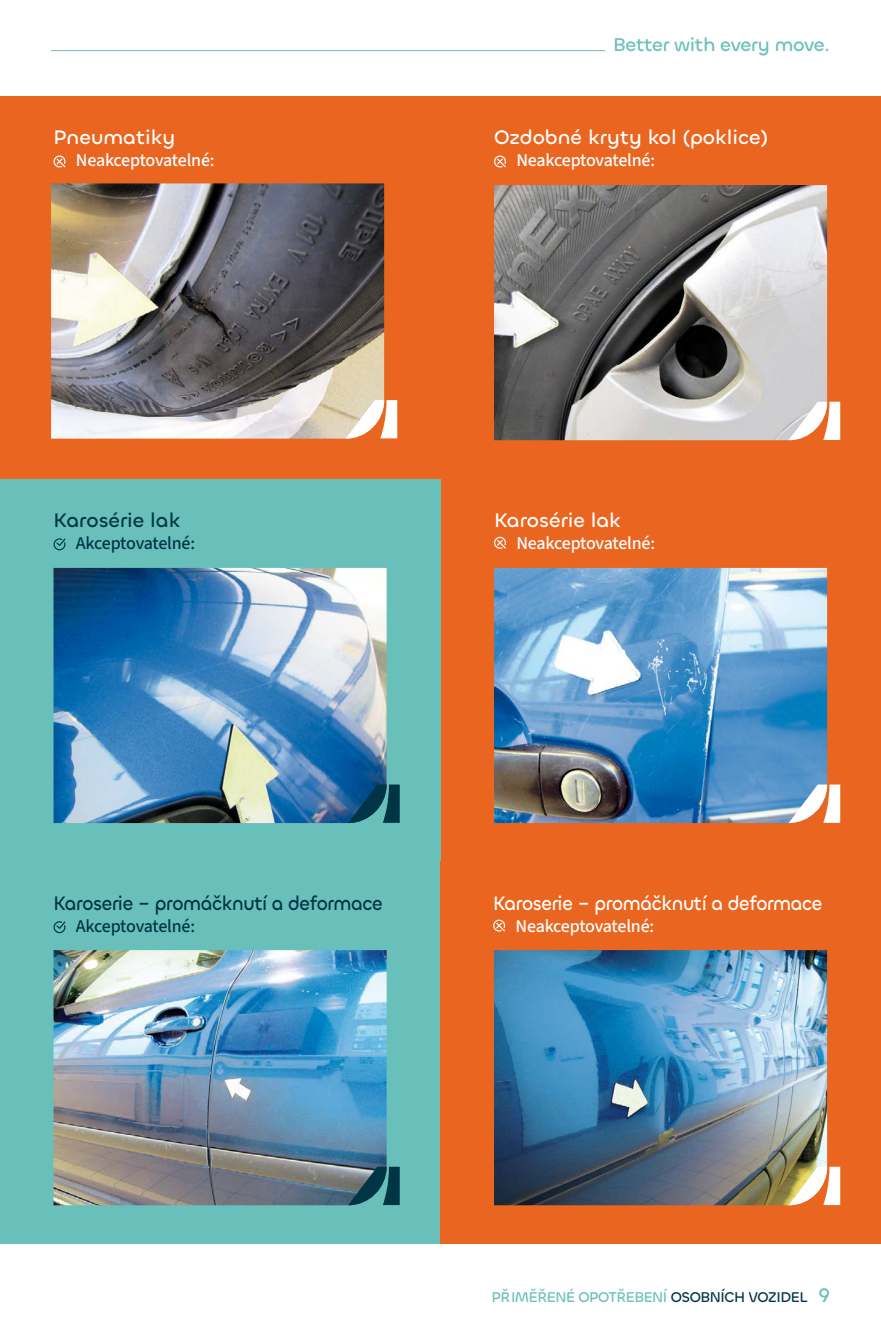
<style>
.page{position:relative;width:881px;height:1340px;background:#fff}
.page>*{position:absolute;margin:0;border:0;box-sizing:border-box;transform-origin:0 0}
.nadpis_k_odstavcovému_textu{font:500 20.25px "Chillax";color:#fff}
.nadpis_k_odstavcovému_textu-2{font:500 20.25px "Chillax";letter-spacing:-.02em;color:#003546;scale:.91 1}
.nadpis_k_odstavcovému_textu-3{font:500 20.25px "Chillax";letter-spacing:-.02em;color:#fff;scale:.91 1}
.nadpis_k_odstavcovému_textu-4{font:500 20.25px "Chillax";color:#003546}
.t1{font:500 19.12px "Chillax";letter-spacing:-.02em;color:#69c0bb}
.text_s_odrážkou__small_size{font:500 18px "Source Sans 3";letter-spacing:-.025em;color:#fff}
.text_s_odrážkou__small_size-2{font:500 18px "Source Sans 3";letter-spacing:-.025em;color:#003546}
.t2{font:500 14.62px "Chillax";letter-spacing:-.03em;color:#69c0bb}
.s1{color:#003546}
.s2{font-size:20.25px}
</style>
<div class="page">
<hr style="left:51px;top:50px;width:554px;height:1px;background:#69c0bb">
<div style="left:0;top:96px;width:440px;height:382px;background:#ea651f"></div>
<svg style="left:53px;top:155px;width:12px;height:12px"></svg>
<img style="left:51px;top:183px;width:333px;height:255px">
<svg style="left:345px;top:400px;width:52px;height:38px;background:#f1d9c6"></svg>
<div style="left:440px;top:96px;width:440px;height:382px;background:#ea651f"></div>
<img style="left:494px;top:185px;width:332px;height:255px">
<svg style="left:788px;top:401px;width:51px;height:39px;background:#ebd6cb"></svg>
<svg style="left:494px;top:155px;width:12px;height:12px"></svg>
<div style="left:440px;top:478px;width:440px;height:383px;background:#ea651f"></div>
<img style="left:494px;top:568px;width:332px;height:255px">
<svg style="left:788px;top:784px;width:51px;height:39px;background:#cbc6c9"></svg>
<svg style="left:494px;top:537px;width:12px;height:12px"></svg>
<div style="left:0;top:478px;width:440px;height:383px;background:#69c0bb"></div>
<svg style="left:53px;top:538px;width:12px;height:12px"></svg>
<img style="left:53px;top:568px;width:333px;height:255px">
<svg style="left:348px;top:784px;width:51px;height:39px;background:#13546f"></svg>
<div style="left:0;top:861px;width:440px;height:383px;background:#69c0bb"></div>
<img style="left:53px;top:950px;width:333px;height:255px">
<svg style="left:348px;top:1166px;width:51px;height:39px;background:#35626c"></svg>
<svg style="left:53px;top:921px;width:12px;height:12px"></svg>
<div style="left:440px;top:861px;width:440px;height:383px;background:#ea651f"></div>
<img style="left:494px;top:950px;width:332px;height:255px">
<svg style="left:788px;top:1166px;width:51px;height:39px;background:#e3caa5"></svg>
<svg style="left:493px;top:919px;width:12px;height:12px"></svg>
<p class="nadpis_k_odstavcovému_textu" style="left:53px;top:125px;width:123px">Pneumatiky</p>
<p class="text_s_odrážkou__small_size" style="left:76px;top:148px;width:140px">Neakceptovatelné:</p>
<p class="t1" style="left:613px;top:32px;width:218px">Better with every move.</p>
<p class="nadpis_k_odstavcovému_textu" style="left:494px;top:125px;width:276px">Ozdobné kryty kol (poklice)</p>
<p class="text_s_odrážkou__small_size" style="left:516px;top:148px;width:140px">Neakceptovatelné:</p>
<p class="nadpis_k_odstavcovému_textu-4" style="left:53px;top:508px;width:128px">Karosérie lak</p>
<p class="text_s_odrážkou__small_size-2" style="left:76px;top:531px;width:121px">Akceptovatelné:</p>
<p class="nadpis_k_odstavcovému_textu" style="left:494px;top:508px;width:128px">Karosérie lak</p>
<p class="text_s_odrážkou__small_size" style="left:516px;top:531px;width:140px">Neakceptovatelné:</p>
<p class="nadpis_k_odstavcovému_textu-2" style="left:53px;top:890px;width:363px">Karoserie – promáčknutí a deformace</p>
<p class="text_s_odrážkou__small_size-2" style="left:76px;top:913px;width:121px">Akceptovatelné:</p>
<p class="nadpis_k_odstavcovému_textu-3" style="left:493px;top:890px;width:363px">Karoserie – promáčknutí a deformace</p>
<p class="text_s_odrážkou__small_size" style="left:515px;top:913px;width:140px">Neakceptovatelné:</p>
<p class="t2" style="left:491px;top:1287px;width:340px">PŘ IMĚŘENÉ OPOTŘEBENÍ <span class="s1">OSOBNÍCH VOZIDEL</span> <span class="s2">9</span></p>
</div>
